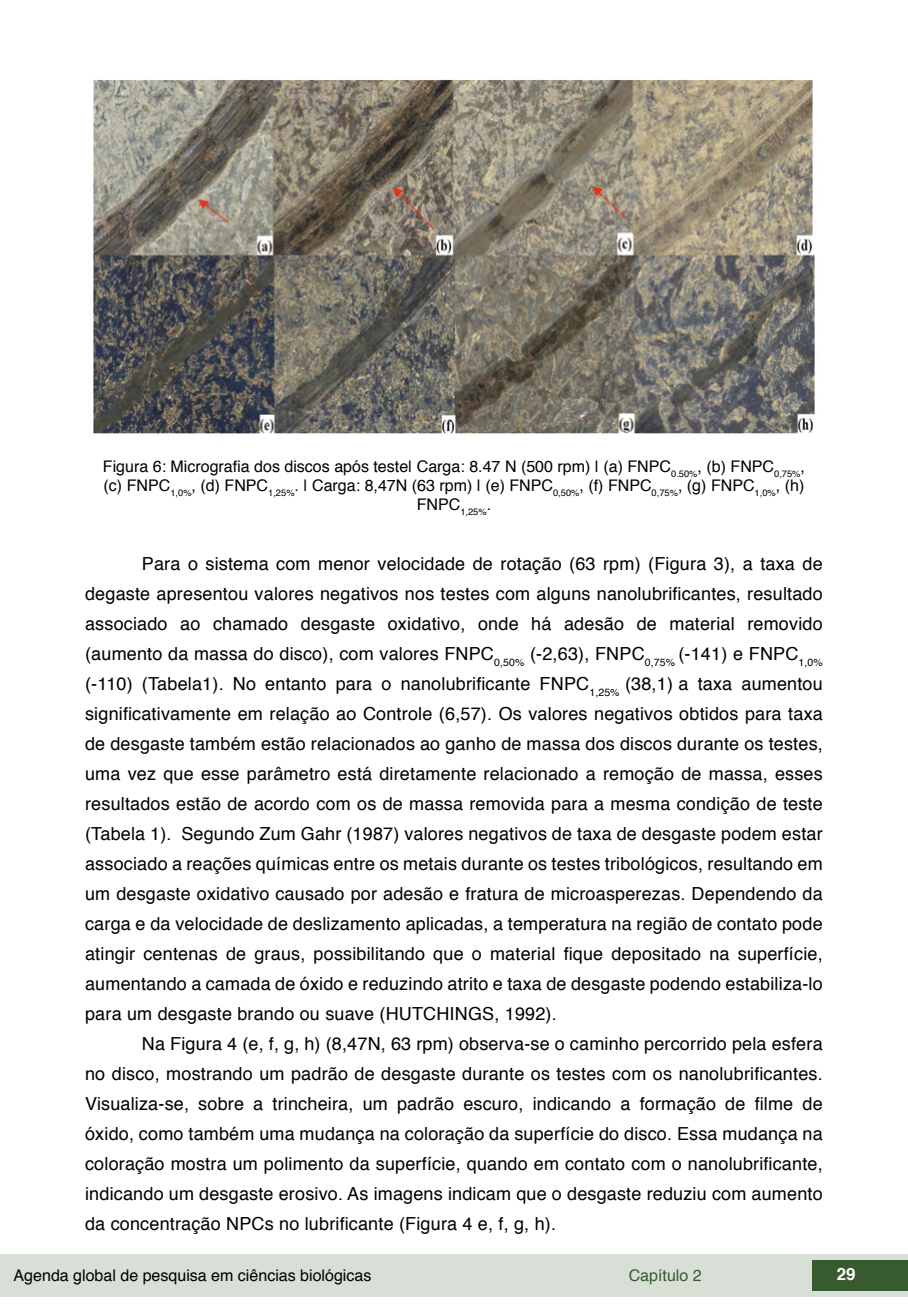
<style>
.page{position:relative;width:908px;height:1304px;background:#fff}
.page>*{position:absolute;margin:0;border:0;box-sizing:border-box;transform-origin:0 0}
.t1{font:18px/30px "Helvetica";letter-spacing:.01em;color:#000;text-align:justify}
.t2{font:700 16.8px "Helvetica";color:#fff}
.t3{font:16px/19.2px "Helvetica";color:#000;text-align:center}
.t4{font:16px "Helvetica";color:#375a2f}
</style>
<div class="page">
<div style="left:0;top:1254px;width:906px;height:43px;background:#d8dfd6"></div>
<div style="left:812px;top:1261px;width:95px;height:30px;background:#375a2f"></div>
<img style="left:93px;top:79px;width:722px;height:355px">
<p class="t3" style="left:103px;top:457px;width:703px">Figura 6: Micrografia dos discos após teste| Carga: 8.47 N (500 rpm) | (a) FNPC<sub>0.50%</sub>, (b) FNPC<sub>0,75%</sub>, (c) FNPC<sub>1,0%</sub>, (d) FNPC<sub>1,25%</sub>. | Carga: 8,47N (63 rpm) | (e) FNPC<sub>0,50%</sub>, (f) FNPC<sub>0,75%</sub>, (g) FNPC<sub>1,0%</sub>, (h)<br>FNPC<sub>1,25%</sub>.</p>
<p class="t1" style="left:85px;top:549px;width:739px;text-indent:57px">Para o sistema com menor velocidade de rotação (63 rpm) (Figura 3), a taxa de degaste apresentou valores negativos nos testes com alguns nanolubrificantes, resultado associado ao chamado desgaste oxidativo, onde há adesão de material removido (aumento da massa do disco), com valores FNPC<sub>0,50%</sub> (-2,63), FNPC<sub>0,75%</sub> (-141) e FNPC<sub>1,0% </sub>(-110) (Tabela1). No entanto para o nanolubrificante FNPC<sub>1,25%</sub> (38,1) a taxa aumentou significativamente em relação ao Controle (6,57). Os valores negativos obtidos para taxa de desgaste também estão relacionados ao ganho de massa dos discos durante os testes, uma vez que esse parâmetro está diretamente relacionado a remoção de massa, esses resultados estão de acordo com os de massa removida para a mesma condição de teste (Tabela 1). Segundo Zum Gahr (1987) valores negativos de taxa de desgaste podem estar associado a reações químicas entre os metais durante os testes tribológicos, resultando em um desgaste oxidativo causado por adesão e fratura de microasperezas. Dependendo da carga e da velocidade de deslizamento aplicadas, a temperatura na região de contato pode atingir centenas de graus, possibilitando que o material fique depositado na superfície, aumentando a camada de óxido e reduzindo atrito e taxa de desgaste podendo estabiliza-lo para um desgaste brando ou suave (HUTCHINGS, 1992).</p>
<p class="t1" style="left:85px;top:1029px;width:738px;text-indent:57px">Na Figura 4 (e, f, g, h) (8,47N, 63 rpm) observa-se o caminho percorrido pela esfera no disco, mostrando um padrão de desgaste durante os testes com os nanolubrificantes.<br>Visualiza-se, sobre a trincheira, um padrão escuro, indicando a formação de filme de óxido, como também uma mudança na coloração da superfície do disco. Essa mudança na coloração mostra um polimento da superfície, quando em contato com o nanolubrificante, indicando um desgaste erosivo. As imagens indicam que o desgaste reduziu com aumento da concentração NPCs no lubrificante (Figura 4 e, f, g, h).</p>
<p class="t3" style="left:14px;top:1266px;width:359px">Agenda global de pesquisa em ciências biológicas</p>
<p class="t4" style="left:628px;top:1263px;width:74px">Capítulo 2</p>
<p class="t2" style="left:836px;top:1261px;width:20px">29</p>
</div>
